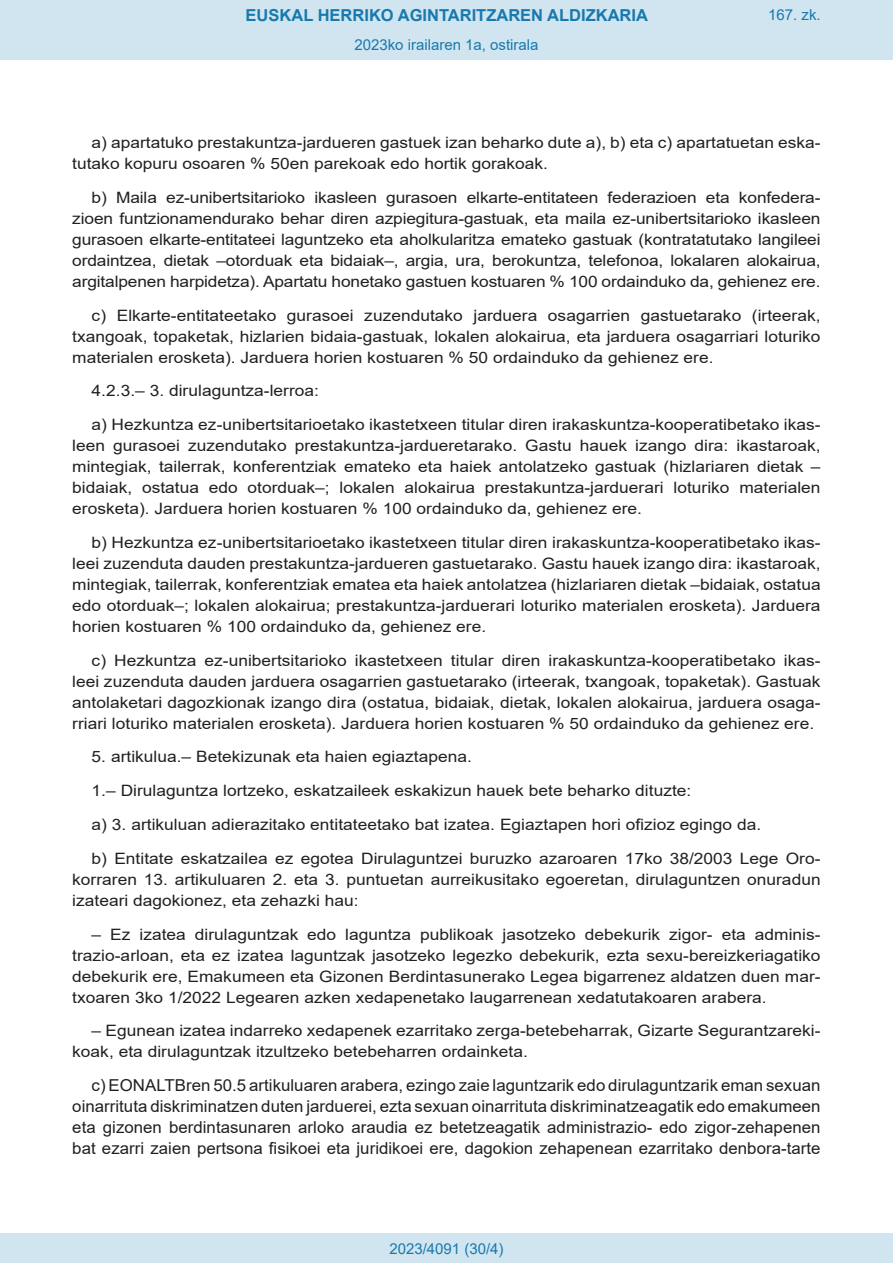
<style>
.page{position:relative;width:893px;height:1263px;background:#fff}
.page>*{position:absolute;margin:0;border:0;box-sizing:border-box;transform-origin:0 0}
.BOPVDetalle{font:16.5px/21px "Arial";color:#231f20;text-align:justify}
.t1{font:700 16.5px "Arial";color:#1879ad}
.BOPVDetalle-2{font:15.6px/21px "Arial";color:#231f20;text-align:justify;scale:1.11 1}
.Paginacion_Centro{font:15px "Arial";color:#1879ad}
</style>
<div class="page">
<div style="left:0;top:0;width:893px;height:60px;background:#d0e5f0"></div>
<div style="left:0;top:1233px;width:893px;height:30px;background:#d0e5f0"></div>
<p class="t1" style="left:246px;top:3px;width:404px">EUSKAL HERRIKO AGINTARITZAREN ALDIZKARIA</p>
<p class="Paginacion_Centro" style="left:354px;top:35px;width:186px">2023ko irailaren 1a, ostirala</p>
<p class="Paginacion_Centro" style="left:768px;top:5px;width:54px">167. zk.</p>
<p class="BOPVDetalle-2" style="left:72px;top:132px;width:676px;text-indent:19px">a) apartatuko prestakuntza-jardueren gastuek izan beharko dute a), b) eta c) apartatuetan eska&shy;tutako kopuru osoaren % 50en parekoak edo hortik gorakoak.</p>
<p class="BOPVDetalle-2" style="left:72px;top:187px;width:676px;text-indent:19px">b) Maila ez-unibertsitarioko ikasleen gurasoen elkarte-entitateen federazioen eta konfedera&shy;zioen funtzionamendurako behar diren azpiegitura-gastuak, eta maila ez-unibertsitarioko ikasleen gurasoen elkarte-entitateei laguntzeko eta aholkularitza emateko gastuak (kontratatutako langileei ordaintzea, dietak –otorduak eta bidaiak–, argia, ura, berokuntza, telefonoa, lokalaren alokairua, argitalpenen harpidetza). Apartatu honetako gastuen kostuaren % 100 ordainduko da, gehienez ere.</p>
<p class="BOPVDetalle-2" style="left:72px;top:305px;width:676px;text-indent:19px">c) Elkarte-entitateetako gurasoei zuzendutako jarduera osagarrien gastuetarako (irteerak, txangoak, topaketak, hizlarien bidaia-gastuak, lokalen alokairua, eta jarduera osagarriari loturiko materialen erosketa). Jarduera horien kostuaren % 50 ordainduko da gehienez ere.</p>
<p class="BOPVDetalle-2" style="left:92px;top:380px;width:206px">4.2.3.– 3. dirulaguntza-lerroa:</p>
<p class="BOPVDetalle-2" style="left:72px;top:414px;width:676px;text-indent:19px">a) Hezkuntza ez-unibertsitarioetako ikastetxeen titular diren irakaskuntza-kooperatibetako ikas&shy;leen gurasoei zuzendutako prestakuntza-jardueretarako. Gastu hauek izango dira: ikastaroak, mintegiak, tailerrak, konferentziak emateko eta haiek antolatzeko gastuak (hizlariaren dietak – bidaiak, ostatua edo otorduak–; lokalen alokairua prestakuntza-jarduerari loturiko materialen erosketa). Jarduera horien kostuaren % 100 ordainduko da, gehienez ere.</p>
<p class="BOPVDetalle-2" style="left:72px;top:532px;width:676px;text-indent:19px">b) Hezkuntza ez-unibertsitarioetako ikastetxeen titular diren irakaskuntza-kooperatibetako ikas&shy;leei zuzenduta dauden prestakuntza-jardueren gastuetarako. Gastu hauek izango dira: ikastaroak, mintegiak, tailerrak, konferentziak ematea eta haiek antolatzea (hizlariaren dietak –bidaiak, ostatua edo otorduak–; lokalen alokairua; prestakuntza-jarduerari loturiko materialen erosketa). Jarduera horien kostuaren % 100 ordainduko da, gehienez ere.</p>
<p class="BOPVDetalle-2" style="left:72px;top:650px;width:676px;text-indent:19px">c) Hezkuntza ez-unibertsitarioko ikastetxeen titular diren irakaskuntza-kooperatibetako ikas&shy;leei zuzenduta dauden jarduera osagarrien gastuetarako (irteerak, txangoak, topaketak). Gastuak antolaketari dagozkionak izango dira (ostatua, bidaiak, dietak, lokalen alokairua, jarduera osaga&shy;rriari loturiko materialen erosketa). Jarduera horien kostuaren % 50 ordainduko da gehienez ere.</p>
<p class="BOPVDetalle-2" style="left:92px;top:746px;width:344px">5. artikulua.– Betekizunak eta haien egiaztapena.</p>
<p class="BOPVDetalle-2" style="left:92px;top:780px;width:542px">1.– Dirulaguntza lortzeko, eskatzaileek eskakizun hauek bete beharko dituzte:</p>
<p class="BOPVDetalle-2" style="left:92px;top:814px;width:605px">a) 3. artikuluan adierazitako entitateetako bat izatea. Egiaztapen hori ofizioz egingo da.</p>
<p class="BOPVDetalle-2" style="left:72px;top:848px;width:676px;text-indent:19px">b) Entitate eskatzailea ez egotea Dirulaguntzei buruzko azaroaren 17ko 38/2003 Lege Oro&shy;korraren 13. artikuluaren 2. eta 3. puntuetan aurreikusitako egoeretan, dirulaguntzen onuradun izateari dagokionez, eta zehazki hau:</p>
<p class="BOPVDetalle-2" style="left:72px;top:923px;width:676px;text-indent:19px">– Ez izatea dirulaguntzak edo laguntza publikoak jasotzeko debekurik zigor- eta adminis&shy;trazio-arloan, eta ez izatea laguntzak jasotzeko legezko debekurik, ezta sexu-bereizkeriagatiko debekurik ere, Emakumeen eta Gizonen Berdintasunerako Legea bigarrenez aldatzen duen mar&shy;txoaren 3ko 1/2022 Legearen azken xedapenetako laugarrenean xedatutakoaren arabera.</p>
<p class="BOPVDetalle-2" style="left:72px;top:1020px;width:676px;text-indent:19px">– Egunean izatea indarreko xedapenek ezarritako zerga-betebeharrak, Gizarte Segurantzareki&shy;koak, eta dirulaguntzak itzultzeko betebeharren ordainketa.</p>
<p class="BOPVDetalle" style="left:72px;top:1075px;width:750px;text-indent:19px">c) EONALTBren 50.5 artikuluaren arabera, ezingo zaie laguntzarik edo dirulaguntzarik eman sexuan oinarrituta diskriminatzen duten jarduerei, ezta sexuan oinarrituta diskriminatzeagatik edo emakumeen eta gizonen berdintasunaren arloko araudia ez betetzeagatik administrazio- edo zigor-zehapenen bat ezarri zaien pertsona fisikoei eta juridikoei ere, dagokion zehapenean ezarritako denbora-tarte</p>
<p class="Paginacion_Centro" style="left:389px;top:1238px;width:116px">2023/4091 (30/4)</p>
</div>
